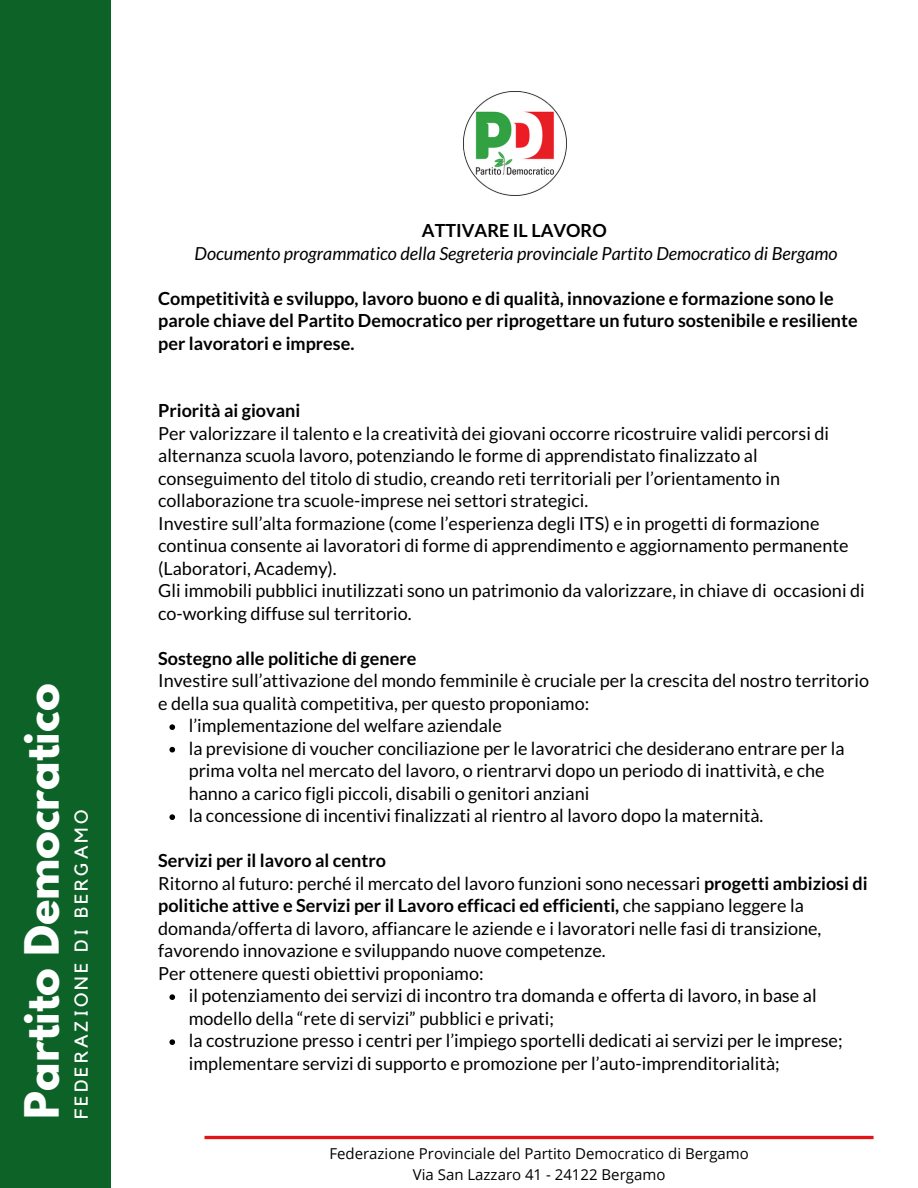
<style>
.page{position:relative;width:918px;height:1188px;background:#0c6227}
.page>*{position:absolute;margin:0;border:0;box-sizing:border-box;transform-origin:0 0}
.t1{font:700 41.85px "League Spartan";color:#fff}
.t2{font:18.75px "Kollektif";letter-spacing:.16em;color:#fff}
.t3{font:18px/22.5px "Lato";color:#000}
.t4{font:700 18px/22.5px "Lato";color:#000}
.t5{font:italic 18px "Lato";color:#000}
.t6{font:15px "Open Sans";color:#000}
.s1{font-weight:700}
</style>
<div class="page">
<div style="left:112px;top:0;width:805px;height:1188px;background:#fff"></div>
<img style="left:463px;top:92px;width:104px;height:103px">
<hr style="left:205px;top:1136px;width:669px;height:3px;background:#e41414">
<svg style="left:169px;top:724px;width:6px;height:6px"></svg>
<svg style="left:169px;top:747px;width:6px;height:5px"></svg>
<svg style="left:169px;top:814px;width:6px;height:6px"></svg>
<svg style="left:169px;top:994px;width:6px;height:6px"></svg>
<svg style="left:169px;top:1039px;width:6px;height:6px"></svg>
<p class="t1" style="left:21px;top:1119px;width:436px;rotate:-90deg">Partito Democratico</p>
<p class="t2" style="left:73px;top:1119px;width:310px;rotate:-90deg">FEDERAZIONE DI BERGAMO</p>
<p class="t4" style="left:422px;top:219px;width:186px">ATTIVARE IL LAVORO</p>
<p class="t5" style="left:195px;top:242px;width:645px">Documento programmatico della Segreteria provinciale Partito Democratico di Bergamo</p>
<p class="t4" style="left:158px;top:287px;width:701px">Competitività e sviluppo, lavoro buono e di qualità, innovazione e formazione sono le parole chiave del Partito Democratico per riprogettare un futuro sostenibile e resiliente per lavoratori e imprese.</p>
<p class="t4" style="left:158px;top:399px;width:144px">Priorità ai giovani</p>
<p class="t3" style="left:158px;top:422px;width:672px">Per valorizzare il talento e la creatività dei giovani occorre ricostruire validi percorsi di alternanza scuola lavoro, potenziando le forme di apprendistato finalizzato al conseguimento del titolo di studio, creando reti territoriali per l’orientamento in collaborazione tra scuole-imprese nei settori strategici.</p>
<p class="t3" style="left:158px;top:512px;width:692px">Investire sull’alta formazione (come l’esperienza degli ITS) e in progetti di formazione continua consente ai lavoratori di forme di apprendimento e aggiornamento permanente (Laboratori, Academy).</p>
<p class="t3" style="left:158px;top:579px;width:708px">Gli immobili pubblici inutilizzati sono un patrimonio da valorizzare, in chiave di occasioni di co-working diffuse sul territorio.</p>
<p class="t4" style="left:158px;top:647px;width:260px">Sostegno alle politiche di genere</p>
<p class="t3" style="left:158px;top:669px;width:712px">Investire sull’attivazione del mondo femminile è cruciale per la crescita del nostro territorio e della sua qualità competitiva, per questo proponiamo:</p>
<p class="t3" style="left:189px;top:714px;width:315px">l’implementazione del welfare aziendale</p>
<p class="t3" style="left:189px;top:737px;width:657px">la previsione di voucher conciliazione per le lavoratrici che desiderano entrare per la prima volta nel mercato del lavoro, o rientrarvi dopo un periodo di inattività, e che hanno a carico figli piccoli, disabili o genitori anziani</p>
<p class="t3" style="left:189px;top:804px;width:576px">la concessione di incentivi finalizzati al rientro al lavoro dopo la maternità.</p>
<p class="t4" style="left:158px;top:849px;width:229px">Servizi per il lavoro al centro</p>
<p class="t3" style="left:158px;top:872px;width:711px">Ritorno al futuro: perché il mercato del lavoro funzioni sono necessari <span class="s1">progetti ambiziosi di politiche attive e Servizi per il Lavoro efficaci ed efficienti,</span> che sappiano leggere la domanda/offerta di lavoro, affiancare le aziende e i lavoratori nelle fasi di transizione, favorendo innovazione e sviluppando nuove competenze.</p>
<p class="t3" style="left:158px;top:962px;width:327px">Per ottenere questi obiettivi proponiamo:</p>
<p class="t3" style="left:189px;top:984px;width:629px">il potenziamento dei servizi di incontro tra domanda e offerta di lavoro, in base al modello della “rete di servizi” pubblici e privati;</p>
<p class="t3" style="left:189px;top:1029px;width:655px">la costruzione presso i centri per l’impiego sportelli dedicati ai servizi per le imprese; implementare servizi di supporto e promozione per l’auto-imprenditorialità;</p>
<p class="t6" style="left:329px;top:1143px;width:421px">Federazione Provinciale del Partito Democratico di Bergamo</p>
<p class="t6" style="left:413px;top:1164px;width:254px">Via San Lazzaro 41 - 24122 Bergamo</p>
</div>
